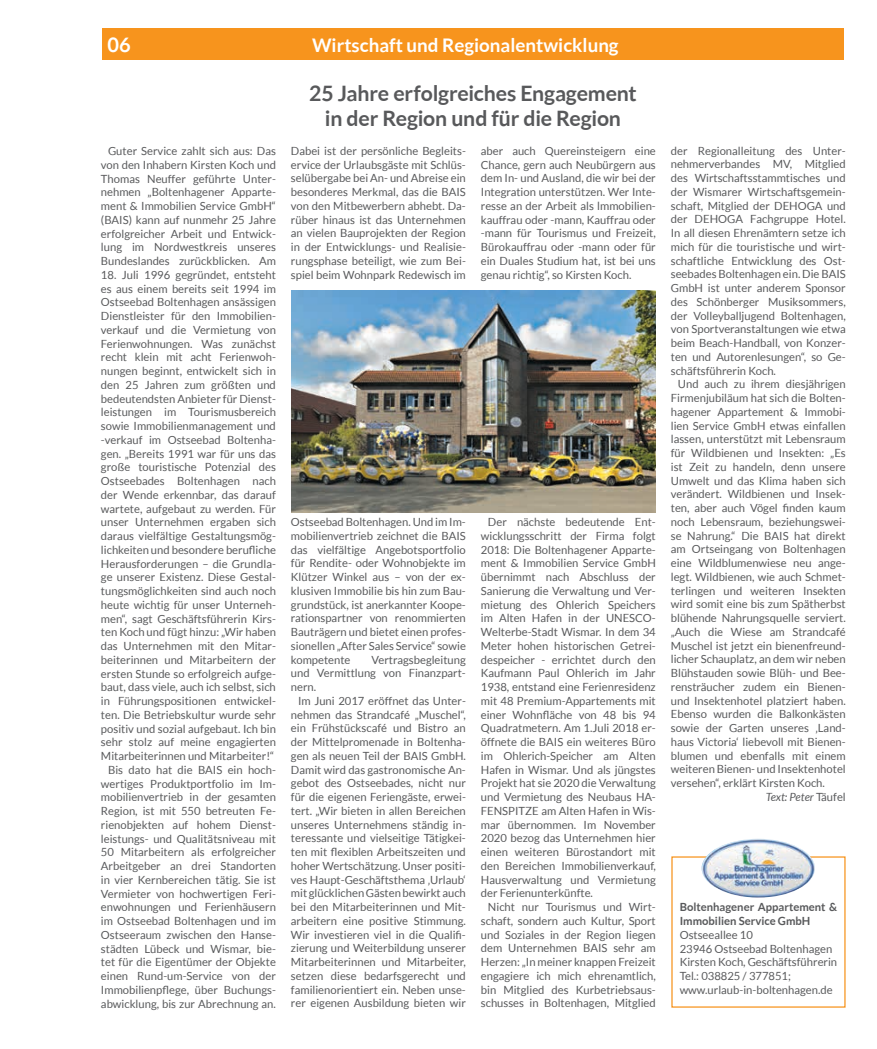
<style>
.page{position:relative;width:877px;height:1049px;background:#fff}
.page>*{position:absolute;margin:0;border:0;box-sizing:border-box;transform-origin:0 0}
.t1{font:700 21.25px/25px "Lato";letter-spacing:-.01em;color:#58595b;text-align:center}
.t2{font:700 20px "Lato";color:#fff}
.t3{font:700 18.75px "Lato";color:#fff}
.t4{font:11.25px/13.8px "Lato";color:#58595b;text-align:justify}
.t5{font:700 11.25px/13.8px "Lato";color:#58595b}
.t6{font:italic 11.25px "Lato";color:#58595b}
.s1{font-style:normal}
</style>
<div class="page">
<div style="left:102px;top:28px;width:742px;height:32px;background:#f7941d"></div>
<img style="left:291px;top:291px;width:364px;height:221px">
<img style="left:702px;top:839px;width:113px;height:58px">
<h2 class="t2" style="left:108px;top:34px;width:25px">06</h2>
<h3 class="t3" style="left:312px;top:34px;width:308px">Wirtschaft und Regionalentwicklung</h3>
<p class="t4" style="left:101px;top:144px;width:176px;text-indent:7px">Guter Service zahlt sich aus: Das von den Inhabern Kirsten Koch und Thomas Neuffer geführte Unter&shy;nehmen „Boltenhagener Apparte&shy;ment &amp; Immobilien Service GmbH“ (BAIS) kann auf nunmehr 25 Jahre erfolgreicher Arbeit und Entwick&shy;lung im Nordwestkreis unseres Bundeslandes zurückblicken. Am</p>
<p class="t4" style="left:101px;top:268px;width:176px;text-align:right">18. Juli 1996 gegründet, entsteht es aus einem bereits seit 1994 im Ostseebad Boltenhagen ansässigen Dienstleister für den Immobilien&shy;verkauf und die Vermietung von Ferienwohnungen. Was zunächst recht klein mit acht Ferienwoh&shy;nungen beginnt, entwickelt sich in den 25 Jahren zum größten und bedeutendsten Anbieter für Dienst&shy;leistungen im Tourismusbereich sowie Immobilienmanagement und -verkauf im Ostseebad Boltenha&shy;gen. „Bereits 1991 war für uns das große touristische Potenzial des Ostseebades Boltenhagen nach der Wende erkennbar, das darauf wartete, aufgebaut zu werden. Für unser Unternehmen ergaben sich daraus vielfältige Gestaltungsmög&shy;lichkeiten und besondere berufliche Herausforderungen – die Grundla&shy;ge unserer Existenz. Diese Gestal&shy;tungsmöglichkeiten sind auch noch heute wichtig für unser Unterneh&shy;men“, sagt Geschäftsführerin Kirs&shy;ten Koch und fügt hinzu: „Wir haben das Unternehmen mit den Mitar&shy;beiterinnen und Mitarbeitern der ersten Stunde so erfolgreich aufge&shy;baut, dass viele, auch ich selbst, sich in Führungspositionen entwickel&shy;ten. Die Betriebskultur wurde sehr positiv und sozial aufgebaut. Ich bin sehr stolz auf meine engagierten Mitarbeiterinnen und Mitarbeiter!“ Bis dato hat die BAIS ein hoch&shy;wertiges Produktportfolio im Im&shy;mobilienvertrieb in der gesamten Region, ist mit 550 betreuten Fe&shy;rienobjekten auf hohem Dienst&shy;leistungs- und Qualitätsniveau mit 50 Mitarbeitern als erfolgreicher Arbeitgeber an drei Standorten in vier Kernbereichen tätig. Sie ist Vermieter von hochwertigen Feri&shy;enwohnungen und Ferienhäusern im Ostseebad Boltenhagen und im Ostseeraum zwischen den Hanse&shy;städten Lübeck und Wismar, bie&shy;tet für die Eigentümer der Objekte einen Rund-um-Service von der Immobilienpflege, über Buchungs&shy;abwicklung, bis zur Abrechnung an.</p>
<h1 class="t1" style="left:309px;top:80px;width:329px">25 Jahre erfolgreiches Engagement in der Region und für die Region</h1>
<p class="t4" style="left:291px;top:144px;width:176px">Dabei ist der persönliche Begleits&shy;ervice der Urlaubsgäste mit Schlüs&shy;selübergabe bei An- und Abreise ein besonderes Merkmal, das die BAIS von den Mitbewerbern abhebt. Da&shy;rüber hinaus ist das Unternehmen an vielen Bauprojekten der Region in der Entwicklungs- und Realisie&shy;rungsphase beteiligt, wie zum Bei&shy;spiel beim Wohnpark Redewisch im</p>
<p class="t4" style="left:481px;top:144px;width:176px">aber auch Quereinsteigern eine Chance, gern auch Neubürgern aus dem In- und Ausland, die wir bei der Integration unterstützen. Wer Inte&shy;resse an der Arbeit als lmmobilien&shy;kauffrau oder -mann, Kauffrau oder -mann für Tourismus und Freizeit, Bürokauffrau oder -mann oder für ein Duales Studium hat, ist bei uns genau richtig“, so Kirsten Koch.</p>
<p class="t4" style="left:291px;top:515px;width:176px">Ostseebad Boltenhagen. Und im Im&shy;mobilienvertrieb zeichnet die BAIS das vielfältige Angebotsportfolio für Rendite- oder Wohnobjekte im Klützer Winkel aus – von der ex&shy;klusiven Immobilie bis hin zum Bau&shy;grundstück, ist anerkannter Koope&shy;rationspartner von renommierten Bauträgern und bietet einen profes&shy;sionellen „After Sales Service“ sowie kompetente</p>
<p class="t4" style="left:291px;top:653px;width:176px;text-indent:81px">Vertragsbegleitung und Vermittlung von Finanzpart&shy;nern.</p>
<p class="t4" style="left:291px;top:694px;width:176px;text-indent:7px">Im Juni 2017 eröffnet das Unter&shy;nehmen das Strandcafé „Muschel“, ein Frühstückscafé und Bistro an der Mittelpromenade in Boltenha&shy;gen als neuen Teil der BAIS GmbH.<br>Damit wird das gastronomische An&shy;gebot des Ostseebades, nicht nur für die eigenen Feriengäste, erwei&shy;tert. „Wir bieten in allen Bereichen unseres Unternehmens ständig in&shy;teressante und vielseitige Tätigkei&shy;ten mit flexiblen Arbeitszeiten und hoher Wertschätzung. Unser positi&shy;ves Haupt-Geschäftsthema ‚Urlaub‘ mit glücklichen Gästen bewirkt auch bei den Mitarbeiterinnen und Mit&shy;arbeitern eine positive Stimmung.<br>Wir investieren viel in die Qualifi&shy;zierung und Weiterbildung unserer Mitarbeiterinnen und Mitarbeiter, setzen diese bedarfsgerecht und familienorientiert ein. Neben unse&shy;rer eigenen Ausbildung bieten wir</p>
<p class="t4" style="left:481px;top:515px;width:176px;text-indent:7px">Der nächste bedeutende Ent&shy;wicklungsschritt der Firma folgt 2018: Die Boltenhagener Apparte&shy;ment &amp; Immobilien Service GmbH übernimmt nach Abschluss der Sanierung die Verwaltung und Ver&shy;mietung des Ohlerich Speichers im Alten Hafen in der UNESCO-Welterbe-Stadt Wismar. In dem 34<br>Meter hohen historischen Getrei&shy;despeicher - errichtet durch den Kaufmann Paul Ohlerich im Jahr 1938, entstand eine Ferienresidenz mit 48 Premium-Appartements mit einer Wohnfläche von 48 bis 94<br>Quadratmetern. Am 1.Juli 2018 er&shy;öffnete die BAIS ein weiteres Büro im Ohlerich-Speicher am Alten Hafen in Wismar. Und als jüngstes Projekt hat sie 2020 die Verwaltung und Vermietung des Neubaus HA-FENSPITZE am Alten Hafen in Wis&shy;mar übernommen. Im November 2020 bezog das Unternehmen hier einen weiteren Bürostandort mit den Bereichen Immobilienverkauf, Hausverwaltung und Vermietung der Ferienunterkünfte.</p>
<p class="t4" style="left:481px;top:900px;width:176px;text-indent:7px">Nicht nur Tourismus und Wirt&shy;schaft, sondern auch Kultur, Sport und Soziales in der Region liegen dem Unternehmen BAIS sehr am Herzen: „In meiner knappen Freizeit engagiere ich mich ehrenamtlich, bin Mitglied des Kurbetriebsaus&shy;schusses in Boltenhagen, Mitglied</p>
<p class="t4" style="left:671px;top:144px;width:176px">der Regionalleitung des Unter&shy;nehmerverbandes MV, Mitglied des Wirtschaftsstammtisches und der Wismarer Wirtschaftsgemein&shy;schaft, Mitglied der DEHOGA und der DEHOGA Fachgruppe Hotel.<br>In all diesen Ehrenämtern setze ich mich für die touristische und wirt&shy;schaftliche Entwicklung des Ost&shy;seebades Boltenhagen ein. Die BAIS GmbH ist unter anderem Sponsor des Schönberger Musiksommers, der Volleyballjugend Boltenhagen, von Sportveranstaltungen wie etwa beim Beach-Handball, von Konzer&shy;ten und Autorenlesungen“, so Ge&shy;schäftsführerin Koch.</p>
<p class="t4" style="left:678px;top:377px;width:169px">Und auch zu ihrem diesjährigen</p>
<p class="t4" style="left:671px;top:391px;width:176px">Firmenjubiläum hat sich die Bolten-</p>
<p class="t4" style="left:671px;top:405px;width:176px">hagener Appartement &amp; Immobi-</p>
<p class="t4" style="left:671px;top:419px;width:176px">lien Service GmbH etwas einfallen</p>
<p class="t4" style="left:671px;top:432px;width:176px">lassen, unterstützt mit Lebensraum</p>
<p class="t4" style="left:671px;top:446px;width:176px">für Wildbienen und Insekten: „Es</p>
<p class="t4" style="left:671px;top:460px;width:176px">ist Zeit zu handeln, denn unsere</p>
<p class="t4" style="left:671px;top:474px;width:176px">Umwelt und das Klima haben sich</p>
<p class="t4" style="left:671px;top:487px;width:176px">verändert. Wildbienen und Insek-</p>
<p class="t4" style="left:671px;top:501px;width:176px">ten, aber auch Vögel finden kaum</p>
<p class="t4" style="left:671px;top:515px;width:176px">noch Lebensraum, beziehungswei-</p>
<p class="t4" style="left:671px;top:529px;width:176px">se Nahrung.“ Die BAIS hat direkt</p>
<p class="t4" style="left:671px;top:542px;width:176px">am Ortseingang von Boltenhagen</p>
<p class="t4" style="left:671px;top:556px;width:176px">eine Wildblumenwiese neu ange-</p>
<p class="t4" style="left:671px;top:570px;width:176px">legt. Wildbienen, wie auch Schmet-</p>
<p class="t4" style="left:671px;top:584px;width:176px">terlingen und weiteren Insekten</p>
<p class="t4" style="left:671px;top:597px;width:176px">wird somit eine bis zum Spätherbst</p>
<p class="t4" style="left:671px;top:611px;width:176px">blühende Nahrungsquelle serviert.</p>
<p class="t4" style="left:671px;top:625px;width:176px">„Auch die Wiese am Strandcafé</p>
<p class="t4" style="left:671px;top:639px;width:176px">Muschel ist jetzt ein bienenfreund-</p>
<p class="t4" style="left:671px;top:652px;width:176px">licher Schauplatz, an dem wir neben</p>
<p class="t4" style="left:671px;top:666px;width:176px">Blühstauden sowie Blüh- und Bee-</p>
<p class="t4" style="left:671px;top:680px;width:176px">rensträucher zudem ein Bienen-</p>
<p class="t4" style="left:671px;top:693px;width:176px">und Insektenhotel platziert haben.</p>
<p class="t4" style="left:671px;top:707px;width:176px">Ebenso wurden die Balkonkästen</p>
<p class="t4" style="left:671px;top:721px;width:176px">sowie der Garten unseres ‚Land-</p>
<p class="t4" style="left:671px;top:735px;width:176px">haus Victoria‘ liebevoll mit Bienen-</p>
<p class="t4" style="left:671px;top:748px;width:176px">blumen und ebenfalls mit einem</p>
<p class="t4" style="left:671px;top:762px;width:176px">weiteren Bienen- und Insektenhotel</p>
<p class="t4" style="left:671px;top:776px;width:156px">versehen“, erklärt Kirsten Koch.</p>
<p class="t6" style="left:766px;top:790px;width:81px">Text: Peter <span class="s1">Täufel</span></p>
<p class="t5" style="left:680px;top:900px;width:159px">Boltenhagener Appartement &amp;<br>Immobilien Service GmbH</p>
<p class="t4" style="left:680px;top:928px;width:159px;text-align:left">Ostseeallee 10<br>23946 Ostseebad Boltenhagen<br>Kirsten Koch, Geschäftsführerin<br>Tel.: 038825 / 377851; www.urlaub-in-boltenhagen.de</p>
</div>
